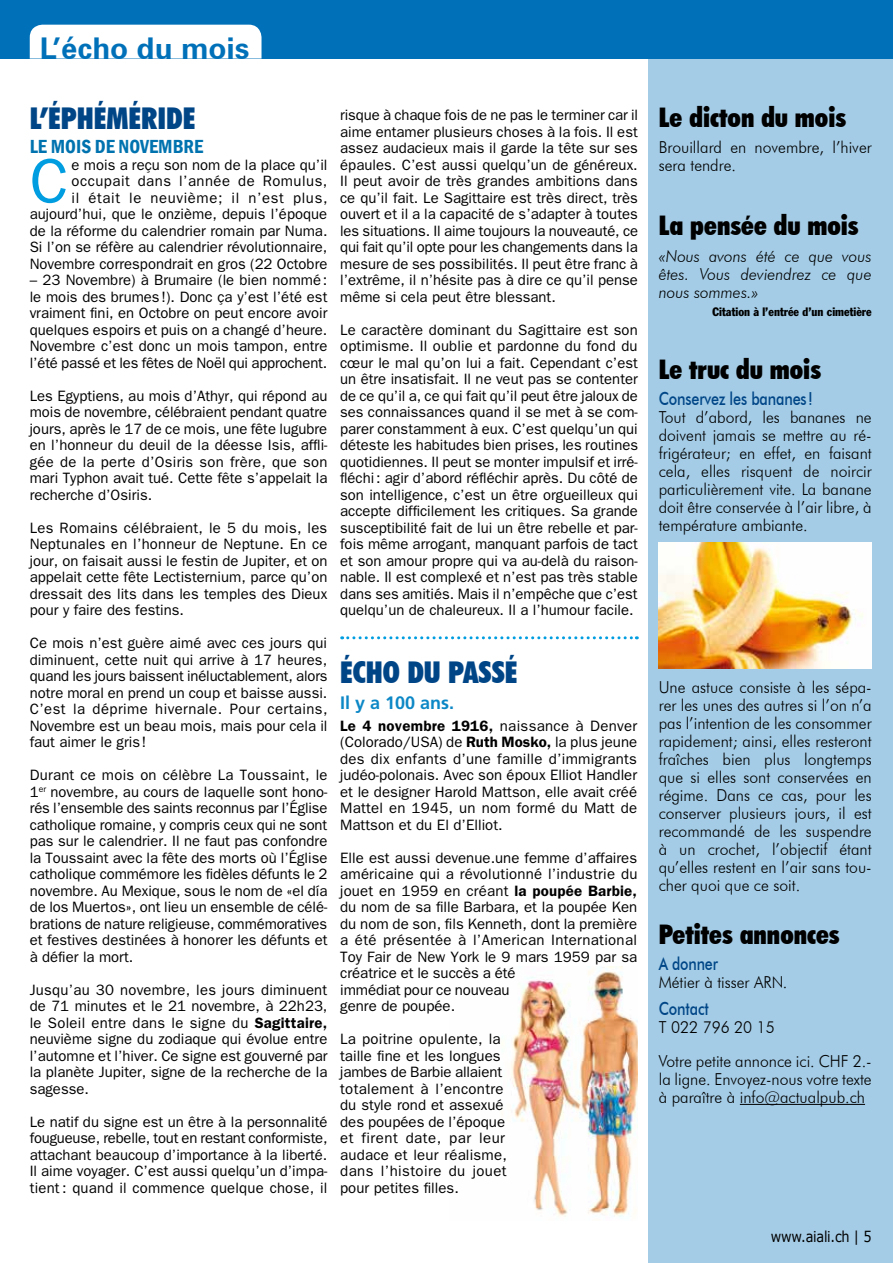
<style>
.page{position:relative;width:893px;height:1263px;background:#fff}
.page>*{position:absolute;margin:0;border:0;box-sizing:border-box;transform-origin:0 0}
.t1{font:63px "Franklin Gothic";color:#009ee0}
.t2{font:900 condensed 30px "Futura BT";color:#004687}
.t3{font:700 30px "Zurich BT";color:#0071b9}
.t4{font:900 condensed 27px "Futura BT";color:#000}
.t5{font:600 condensed 19.5px "Franklin Gothic";color:#0073af}
.t6{font:500 18px "Futura BT";letter-spacing:-.01em;color:#004687;scale:.8 1}
.t7{font:700 18px "Frutiger";color:#0d88c6}
.t8{font:500 18px "Futura BT";letter-spacing:-.01em;color:#004687;scale:.79 1}
.t9{font:300 16.5px/18px "Futura BT";color:#000;scale:.95 1}
.t10{font:italic 300 16.5px/18px "Futura BT";color:#000;text-align:justify;scale:.95 1}
.t11{font:15px/16.5px "Franklin Gothic";color:#000;text-align:justify}
.t12{font:15px "Verdana";letter-spacing:-.02em;color:#000;scale:.86 1}
.t13{font:condensed 12px "Franklin Gothic";color:#000}
.s1{font-weight:600}
</style>
<div class="page">
<img style="left:511px;top:966px;width:127px;height:252px">
<div style="left:648px;top:59px;width:245px;height:1204px;background:#a4cce6"></div>
<div style="left:0;top:0;width:893px;height:59px;background:#0071b9"></div>
<div style="left:30px;top:25px;width:231px;height:34px;background:#fff"></div>
<img style="left:659px;top:542px;width:213px;height:127px">
<hr style="left:740px;top:1104px;width:125px;height:1px;background:#000">
<svg style="left:342px;top:636px;width:295px;height:3px"></svg>
<h2 class="t3" style="left:40px;top:30px;width:211px">L’écho du mois</h2>
<h2 class="t2" style="left:30px;top:100px;width:167px">L’ÉPHÉMÉRIDE</h2>
<h3 class="t5" style="left:30px;top:133px;width:175px">LE MOIS DE NOVEMBRE</h3>
<h1 class="t1" style="left:30px;top:145px;width:40px">C</h1>
<p class="t11" style="left:30px;top:156px;width:299px;text-align:right">e mois a reçu son nom de la place qu’il occupait dans l’année de Romulus,<br>il était le neuvième; il n’est plus, aujourd’hui, que le onzième, depuis l’époque de la réforme du calendrier romain par Numa.<br>Si l’on se réfère au calendrier révolutionnaire, Novembre correspondrait en gros (22 Octobre</p>
<p class="t11" style="left:30px;top:271px;width:299px">– 23 Novembre) à Brumaire (le bien nommé: le mois des brumes!). Donc ça y’est l’été est vraiment fini, en Octobre on peut encore avoir quelques espoirs et puis on a changé d’heure.<br>Novembre c’est donc un mois tampon, entre l’été passé et les fêtes de Noël qui approchent.</p>
<p class="t11" style="left:30px;top:387px;width:299px">Les Egyptiens, au mois d’Athyr, qui répond au mois de novembre, célébraient pendant quatre jours, après le 17 de ce mois, une fête lugubre en l’honneur du deuil de la déesse Isis, affli&shy;gée de la perte d’Osiris son frère, que son mari Typhon avait tué. Cette fête s’appelait la recherche d’Osiris.</p>
<p class="t11" style="left:30px;top:519px;width:299px">Les Romains célébraient, le 5 du mois, les Neptunales en l’honneur de Neptune. En ce jour, on faisait aussi le festin de Jupiter, et on appelait cette fête Lectisternium, parce qu’on dressait des lits dans les temples des Dieux pour y faire des festins.</p>
<p class="t11" style="left:30px;top:634px;width:299px">Ce mois n’est guère aimé avec ces jours qui diminuent, cette nuit qui arrive à 17 heures, quand les jours baissent inéluctablement, alors notre moral en prend un coup et baisse aussi.<br>C’est la déprime hivernale. Pour certains, Novembre est un beau mois, mais pour cela il faut aimer le gris!</p>
<p class="t11" style="left:30px;top:766px;width:299px">Durant ce mois on célèbre La Toussaint, le 1<sup>er</sup> novembre, au cours de laquelle sont hono&shy;rés l’ensemble des saints reconnus par l’Église catholique romaine, y compris ceux qui ne sont pas sur le calendrier. Il ne faut pas confondre la Toussaint avec la fête des morts où l’Église catholique commémore les fidèles défunts le 2 novembre. Au Mexique, sous le nom de «el día de los Muertos», ont lieu un ensemble de célé&shy;brations de nature religieuse, commémoratives et festives destinées à honorer les défunts et à défier la mort.</p>
<p class="t11" style="left:30px;top:981px;width:299px">Jusqu’au 30 novembre, les jours diminuent de 71 minutes et le 21 novembre, à 22h23, le Soleil entre dans le signe du <span class="s1">Sagittaire, </span>neuvième signe du zodiaque qui évolue entre l’automne et l’hiver. Ce signe est gouverné par la planète Jupiter, signe de la recherche de la sagesse.</p>
<p class="t11" style="left:30px;top:1113px;width:299px">Le natif du signe est un être à la personnalité fougueuse, rebelle, tout en restant conformiste, attachant beaucoup d’importance à la liberté.<br>Il aime voyager. C’est aussi quelqu’un d’impa&shy;tient: quand il commence quelque chose, il</p>
<p class="t11" style="left:340px;top:106px;width:299px">risque à chaque fois de ne pas le terminer car il aime entamer plusieurs choses à la fois. Il est assez audacieux mais il garde la tête sur ses épaules. C’est aussi quelqu’un de généreux.<br>Il peut avoir de très grandes ambitions dans ce qu’il fait. Le Sagittaire est très direct, très ouvert et il a la capacité de s’adapter à toutes les situations. Il aime toujours la nouveauté, ce qui fait qu’il opte pour les changements dans la mesure de ses possibilités. Il peut être franc à l’extrême, il n’hésite pas à dire ce qu’il pense même si cela peut être blessant.</p>
<p class="t11" style="left:340px;top:321px;width:299px">Le caractère dominant du Sagittaire est son optimisme. Il oublie et pardonne du fond du cœur le mal qu’on lui a fait. Cependant c’est un être insatisfait. Il ne veut pas se contenter de ce qu’il a, ce qui fait qu’il peut être jaloux de ses connaissances quand il se met à se com&shy;parer constamment à eux. C’est quelqu’un qui déteste les habitudes bien prises, les routines quotidiennes. Il peut se monter impulsif et irré&shy;fléchi: agir d’abord réfléchir après. Du côté de son intelligence, c’est un être orgueilleux qui accepte difficilement les critiques. Sa grande susceptibilité fait de lui un être rebelle et par&shy;fois même arrogant, manquant parfois de tact et son amour propre qui va au-delà du raison&shy;nable. Il est complexé et n’est pas très stable dans ses amitiés. Mais il n’empêche que c’est quelqu’un de chaleureux. Il a l’humour facile.</p>
<h2 class="t2" style="left:340px;top:654px;width:179px">ÉCHO DU PASSÉ</h2>
<p class="t7" style="left:340px;top:692px;width:116px">Il y a 100 ans.</p>
<p class="t11" style="left:340px;top:717px;width:299px"><span class="s1">Le 4 novembre 1916,</span> naissance à Denver (Colorado/USA) de <span class="s1">Ruth Mosko,</span> la plus jeune des dix enfants d’une famille d’immigrants judéo-polonais. Avec son époux Elliot Handler et le designer Harold Mattson, elle avait créé Mattel en 1945, un nom formé du Matt de Mattson et du El d’Elliot.</p>
<p class="t11" style="left:340px;top:849px;width:299px;text-align:left">Elle est aussi devenue.une femme d’affaires américaine qui a révolutionné l’industrie du jouet en 1959 en créant <span class="s1">la poupée Barbie, </span>du nom de sa fille Barbara, et la poupée Ken du nom de son, fils Kenneth, dont la première a été présentée à l’American International Toy Fair de New York le 9 mars 1959 par sa créatrice et le succès a été<br>immédiat pour ce nouveau<br>genre de poupée.</p>
<p class="t11" style="left:340px;top:1030px;width:168px;text-align:left">La poitrine opulente, la taille fine et les longues jambes de Barbie allaient totalement à l’encontre du style rond et assexué des poupées de l’époque et firent date, par leur audace et leur réalisme, dans l’histoire du jouet pour petites filles.</p>
<h3 class="t4" style="left:659px;top:101px;width:189px">Le dicton du mois</h3>
<p class="t9" style="left:659px;top:138px;width:226px">Brouillard en novembre, l’hiver sera tendre.</p>
<h3 class="t4" style="left:659px;top:209px;width:202px">La pensée du mois</h3>
<p class="t10" style="left:659px;top:247px;width:226px">«Nous avons été ce que vous êtes. Vous deviendrez ce que nous sommes.»</p>
<p class="t13" style="left:713px;top:304px;width:161px">Citation à l’entrée d’un cimetière</p>
<h3 class="t4" style="left:659px;top:353px;width:164px">Le truc du mois</h3>
<p class="t6" style="left:659px;top:388px;width:194px">Conservez les bananes!</p>
<p class="t9" style="left:659px;top:408px;width:226px;text-align:justify">Tout d’abord, les bananes ne doivent jamais se mettre au ré&shy;frigérateur; en effet, en faisant cela, elles risquent de noircir particulièrement vite. La banane doit être conservée à l’air libre, à température ambiante.</p>
<p class="t9" style="left:659px;top:678px;width:226px;text-align:justify">Une astuce consiste à les sépa&shy;rer les unes des autres si l’on n’a pas l’intention de les consommer rapidement; ainsi, elles resteront fraîches bien plus longtemps que si elles sont conservées en régime. Dans ce cas, pour les conserver plusieurs jours, il est recommandé de les suspendre à un crochet, l’objectif étant qu’elles restent en l’air sans tou&shy;cher quoi que ce soit.</p>
<h3 class="t4" style="left:659px;top:918px;width:183px">Petites annonces</h3>
<p class="t8" style="left:659px;top:953px;width:76px">A donner</p>
<p class="t9" style="left:659px;top:973px;width:137px">Métier à tisser ARN.</p>
<p class="t6" style="left:659px;top:997px;width:64px">Contact</p>
<p class="t9" style="left:659px;top:1010px;width:226px;line-height:33.8px">T 022 796 20 15<br>Votre petite annonce ici. CHF 2.-</p>
<p class="t9" style="left:659px;top:1069px;width:226px">la ligne. Envoyez-nous votre texte à paraître à info@actualpub.ch</p>
<p class="t12" style="left:771px;top:1226px;width:119px">www.aiali.ch | 5</p>
</div>
